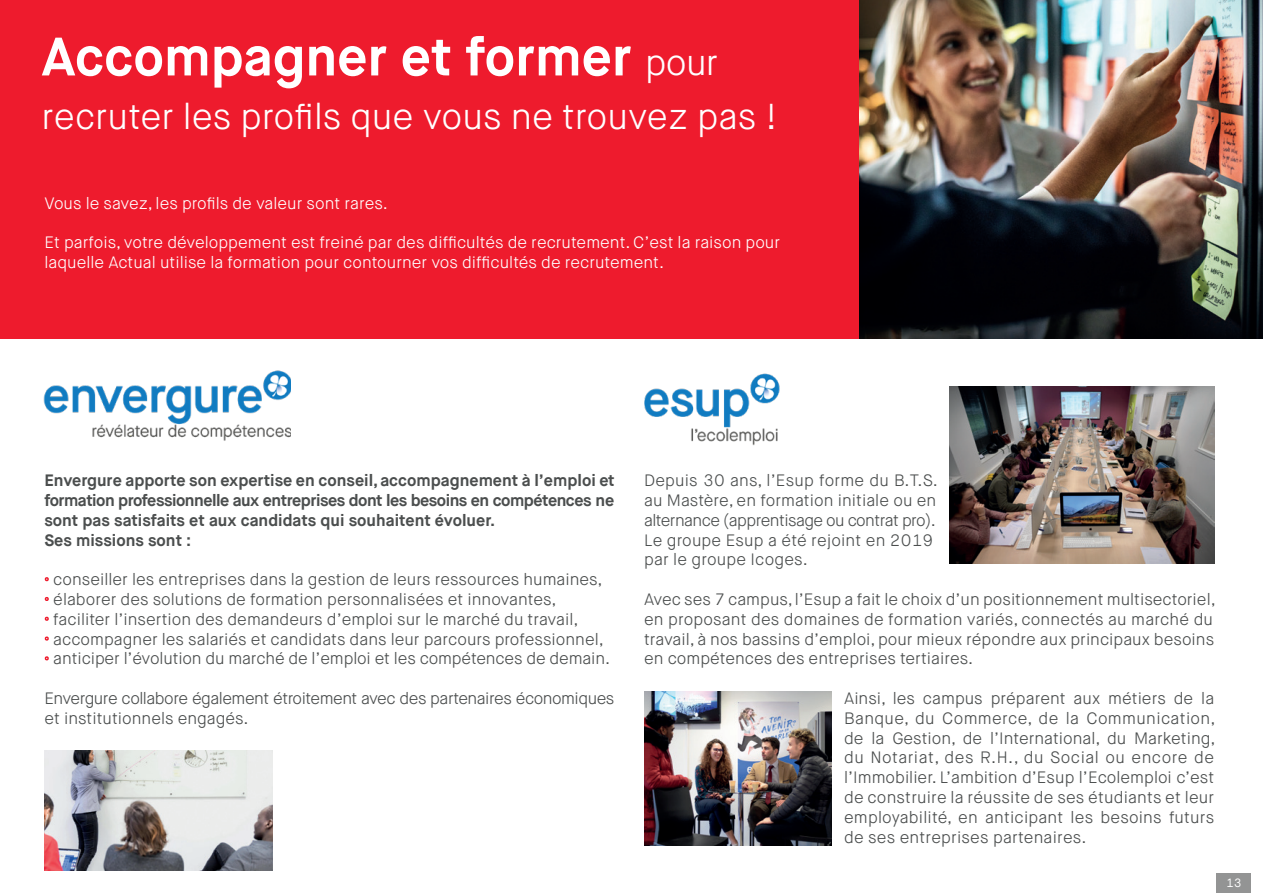
<style>
.page{position:relative;width:1263px;height:893px;background:#fff}
.page>*{position:absolute;margin:0;border:0;box-sizing:border-box;transform-origin:0 0}
.t1{font:700 54px "Maison Neue";color:#fff}
.t2{font:300 36px "Maison Neue";color:#fff}
.t3{font:300 16.5px/19.8px "Maison Neue";color:#4b4e4e}
.t4{font:300 16.5px/19.8px "Maison Neue";color:#fff}
.t5{font:700 16.5px/19.8px "Maison Neue";color:#4b4e4e;text-align:justify}
.t6{font:300 16.5px/19.8px "Maison Neue";letter-spacing:-.03em;color:#4b4e4e}
.t7{font:300 16.5px "Maison Neue";letter-spacing:-.035em;color:#4b4e4e}
.t8{font:12px "Maison Neue";color:#fff}
.s1{font-weight:300;font-size:36px}
.s2{color:#ee1b2d}
</style>
<div class="page">
<div style="left:1217px;top:873px;width:34px;height:20px;background:#939494"></div>
<img style="left:43px;top:370px;width:248px;height:71px">
<div style="left:0;top:0;width:921px;height:339px;background:#ee1b2d"></div>
<img style="left:644px;top:373px;width:136px;height:73px">
<img style="left:644px;top:691px;width:187px;height:154px">
<img style="left:949px;top:387px;width:265px;height:176px">
<img style="left:859px;top:0;width:404px;height:339px">
<img style="left:45px;top:750px;width:227px;height:121px">
<p class="t1" style="left:42px;top:22px;width:678px">Accompagner et former <span class="s1">pour</span></p>
<p class="t2" style="left:42px;top:94px;width:737px">recruter les profils que vous ne trouvez pas !</p>
<p class="t4" style="left:45px;top:193px;width:345px">Vous le savez, les profils de valeur sont rares.</p>
<p class="t4" style="left:45px;top:233px;width:737px">Et parfois, votre développement est freiné par des difficultés de recrutement. C’est la raison pour laquelle Actual utilise la formation pour contourner vos difficultés de recrutement.</p>
<p class="t5" style="left:44px;top:471px;width:572px">Envergure apporte son expertise en conseil, accompagnement à l’emploi et formation professionnelle aux entreprises dont les besoins en compétences ne sont pas satisfaits et aux candidats qui souhaitent évoluer.</p>
<p class="t5" style="left:44px;top:530px;width:148px">Ses missions sont :</p>
<p class="t3" style="left:44px;top:570px;width:560px"><span class="s2">•</span> conseiller les entreprises dans la gestion de leurs ressources humaines,</p>
<p class="t3" style="left:44px;top:590px;width:514px"><span class="s2">•</span> élaborer des solutions de formation personnalisées et innovantes,</p>
<p class="t3" style="left:44px;top:609px;width:536px"><span class="s2">•</span> faciliter l’insertion des demandeurs d’emploi sur le marché du travail,</p>
<p class="t3" style="left:44px;top:629px;width:561px"><span class="s2">•</span> accompagner les salariés et candidats dans leur parcours professionnel,</p>
<p class="t3" style="left:44px;top:649px;width:567px"><span class="s2">•</span> anticiper l’évolution du marché de l’emploi et les compétences de demain.</p>
<p class="t6" style="left:44px;top:689px;width:572px">Envergure collabore également étroitement avec des partenaires économiques et institutionnels engagés.</p>
<p class="t3" style="left:644px;top:471px;width:295px">Depuis 30 ans, l’Esup forme du B.T.S.</p>
<p class="t3" style="left:644px;top:491px;width:294px">au Mastère, en formation initiale ou en</p>
<p class="t7" style="left:644px;top:510px;width:293px">alternance (apprentisage ou contrat pro).</p>
<p class="t3" style="left:644px;top:530px;width:291px">Le groupe Esup a été rejoint en 2019 par le groupe Icoges.</p>
<p class="t3" style="left:644px;top:590px;width:573px">Avec ses 7 campus, l’Esup a fait le choix d’un positionnement multisectoriel,</p>
<p class="t3" style="left:644px;top:609px;width:570px">en proposant des domaines de formation variés, connectés au marché du</p>
<p class="t3" style="left:644px;top:629px;width:572px">travail, à nos bassins d’emploi, pour mieux répondre aux principaux besoins en compétences des entreprises tertiaires.</p>
<p class="t3" style="left:844px;top:689px;width:373px;text-align:justify">Ainsi, les campus préparent aux métiers de la Banque, du Commerce, de la Communication, de la Gestion, de l’International, du Marketing, du Notariat, des R.H., du Social ou encore de l’Immobilier. L’ambition d’Esup l’Ecolemploi c’est de construire la réussite de ses étudiants et leur employabilité, en anticipant les besoins futurs de ses entreprises partenaires.</p>
<p class="t8" style="left:1226px;top:876px;width:17px">13</p>
</div>
